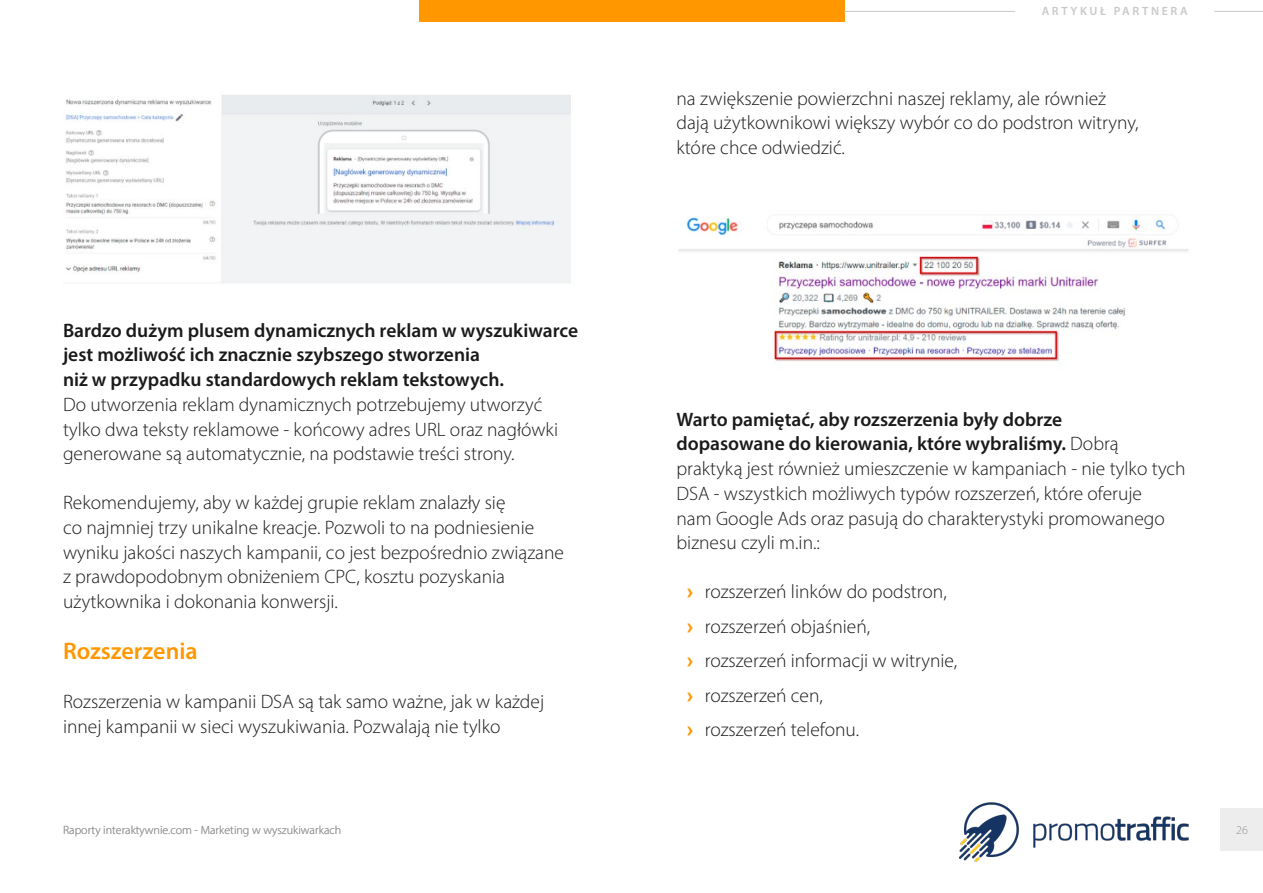
<style>
.page{position:relative;width:1263px;height:893px;background:#fff}
.page>*{position:absolute;margin:0;border:0;box-sizing:border-box;transform-origin:0 0}
.t1{font:600 24px "Myriad Pro";color:#ff9700}
.t2{font:300 19.5px/24.8px "Myriad Pro";color:#1a1a1a}
.t3{font:600 19.5px/24.8px "Myriad Pro";color:#1a1a1a}
.t4{font:300 12px "Myriad Pro";color:#929292}
.t5{font:600 12px "Myriad Pro";letter-spacing:.22em;color:#c9c9c9}
.s1{font-weight:600}
.s2{font-family:"Arial";font-weight:700;color:#ff9700}
</style>
<div class="page">
<div style="left:1220px;top:809px;width:43px;height:42px;background:#ededed"></div>
<div style="left:419px;top:0;width:425px;height:21px;background:#ff9700"></div>
<img style="left:65px;top:95px;width:506px;height:188px">
<img style="left:679px;top:215px;width:510px;height:147px">
<hr style="left:844px;top:11px;width:419px;height:1px;background:#c9c9c9">
<div style="left:1015px;top:2px;width:199px;height:18px;background:#fff"></div>
<img style="left:960px;top:802px;width:228px;height:60px">
<p class="t5" style="left:1042px;top:3px;width:148px">ARTYKUŁ PARTNERA</p>
<p class="t3" style="left:63px;top:317px;width:517px">Bardzo dużym plusem dynamicznych reklam w wyszukiwarce jest możliwość ich znacznie szybszego stworzenia<br>niż w przypadku standardowych reklam tekstowych.</p>
<p class="t2" style="left:63px;top:392px;width:497px">Do utworzenia reklam dynamicznych potrzebujemy utworzyć tylko dwa teksty reklamowe - końcowy adres URL oraz nagłówki generowane są automatycznie, na podstawie treści strony.</p>
<p class="t2" style="left:63px;top:490px;width:502px">Rekomendujemy, aby w każdej grupie reklam znalazły się<br>co najmniej trzy unikalne kreacje. Pozwoli to na podniesienie wyniku jakości naszych kampanii, co jest bezpośrednio związane z prawdopodobnym obniżeniem CPC, kosztu pozyskania użytkownika i dokonania konwersji.</p>
<p class="t1" style="left:63px;top:636px;width:136px">Rozszerzenia</p>
<p class="t2" style="left:63px;top:689px;width:483px">Rozszerzenia w kampanii DSA są tak samo ważne, jak w każdej innej kampanii w sieci wyszukiwania. Pozwalają nie tylko</p>
<p class="t2" style="left:676px;top:86px;width:464px">na zwiększenie powierzchni naszej reklamy, ale również dają użytkownikowi większy wybór co do podstron witryny, które chce odwiedzić.</p>
<p class="t2" style="left:676px;top:407px;width:511px"><span class="s1">Warto pamiętać, aby rozszerzenia były dobrze<br>dopasowane do kierowania, które wybraliśmy.</span> Dobrą praktyką jest również umieszczenie w kampaniach - nie tylko tych DSA - wszystkich możliwych typów rozszerzeń, które oferuje<br>nam Google Ads oraz pasują do charakterystyki promowanego biznesu czyli m.in.:</p>
<p class="t2" style="left:687px;top:574px;width:272px;line-height:34.5px"><span class="s2">›</span> rozszerzeń linków do podstron, <span class="s2">›</span> rozszerzeń objaśnień,<br><span class="s2">›</span> rozszerzeń informacji w witrynie, <span class="s2">›</span> rozszerzeń cen,<br><span class="s2">›</span> rozszerzeń telefonu.</p>
<p class="t4" style="left:63px;top:823px;width:280px">Raporty interaktywnie.com - Marketing w wyszukiwarkach</p>
<p class="t4" style="left:1236px;top:823px;width:13px">26</p>
</div>
